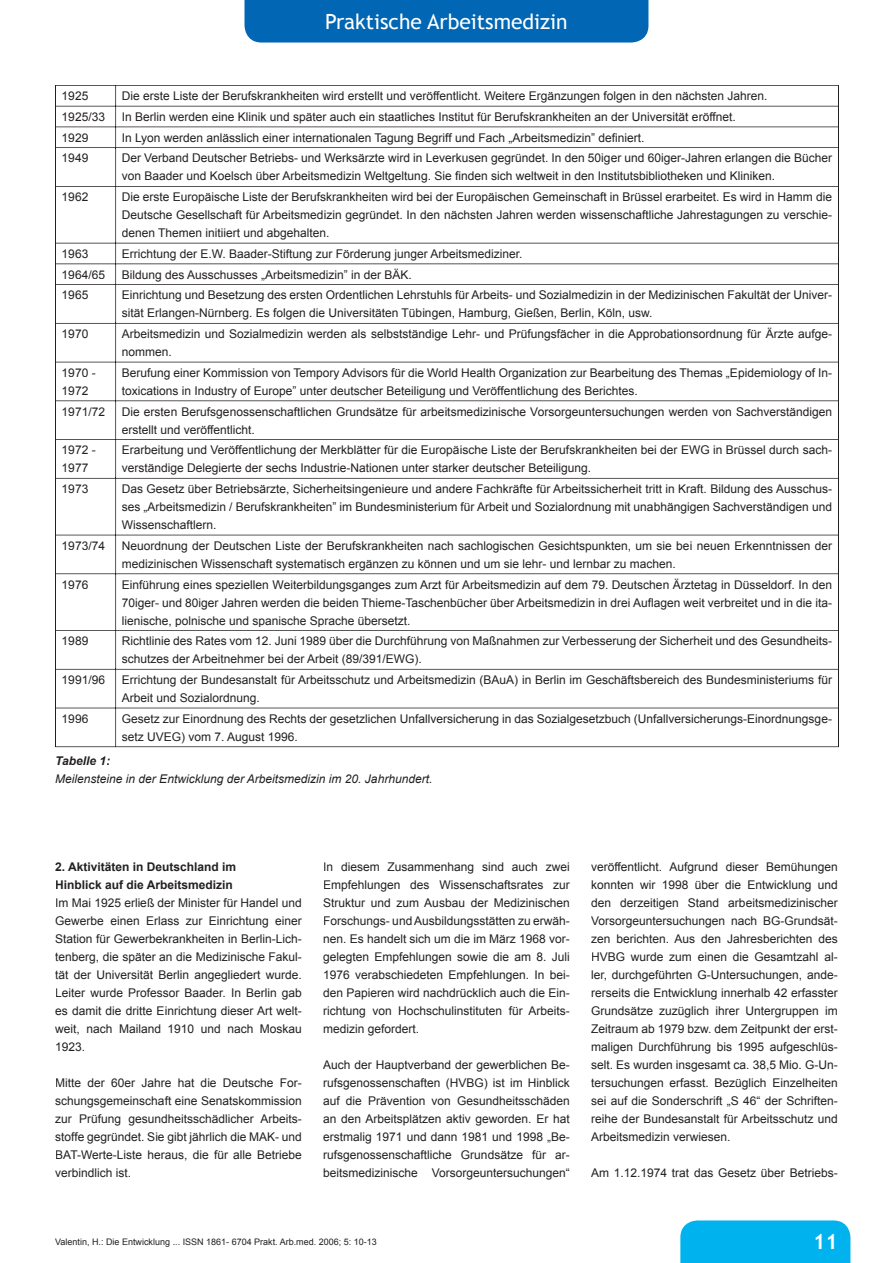
<style>
.page{position:relative;width:893px;height:1263px;background:#fff}
.page>*{position:absolute;margin:0;border:0;box-sizing:border-box;transform-origin:0 0}
.t1{font:21px "Trebuchet MS";color:#fff}
.t2{font:700 21px "Trebuchet MS";color:#fff}
.t3{font:12px/18px "Arial";color:#231f20}
.t4{font:italic 12px "Arial";color:#231f20}
.t5{font:700 12px/18px "Arial";color:#231f20}
.t6{font:italic 700 12px "Arial";color:#231f20}
.t7{font:9px "Arial";color:#231f20}
</style>
<div class="page">
<div style="left:244px;top:0;width:404px;height:43px;background:#0166b3"></div>
<div style="left:680px;top:1220px;width:170px;height:43px;background:#00b3ef"></div>
<svg style="left:55px;top:85px;width:784px;height:662px"></svg>
<h1 class="t1" style="left:325px;top:9px;width:244px">Praktische Arbeitsmedizin</h1>
<p class="t3" style="left:62px;top:87px;width:28px">1925</p>
<p class="t3" style="left:122px;top:87px;width:647px">Die erste Liste der Berufskrankheiten wird erstellt und veröffentlicht. Weitere Ergänzungen folgen in den nächsten Jahren.</p>
<p class="t3" style="left:62px;top:108px;width:45px">1925/33</p>
<p class="t3" style="left:122px;top:108px;width:616px">In Berlin werden eine Klinik und später auch ein staatliches Institut für Berufskrankheiten an der Universität eröffnet.</p>
<p class="t3" style="left:62px;top:129px;width:28px">1929</p>
<p class="t3" style="left:122px;top:129px;width:524px">In Lyon werden anlässlich einer internationalen Tagung Begriff und Fach „Arbeitsmedizin” definiert.</p>
<p class="t3" style="left:62px;top:149px;width:28px">1949</p>
<p class="t3" style="left:122px;top:149px;width:712px">Der Verband Deutscher Betriebs- und Werksärzte wird in Leverkusen gegründet. In den 50iger und 60iger-Jahren erlangen die Bücher von Baader und Koelsch über Arbeitsmedizin Weltgeltung. Sie finden sich weltweit in den Institutsbibliotheken und Kliniken.</p>
<p class="t3" style="left:62px;top:188px;width:28px">1962</p>
<p class="t3" style="left:122px;top:188px;width:712px;text-align:justify">Die erste Europäische Liste der Berufskrankheiten wird bei der Europäischen Gemeinschaft in Brüssel erarbeitet. Es wird in Hamm die Deutsche Gesellschaft für Arbeitsmedizin gegründet. In den nächsten Jahren werden wissenschaftliche Jahrestagungen zu verschie&shy;denen Themen initiiert und abgehalten.</p>
<p class="t3" style="left:62px;top:245px;width:28px">1963</p>
<p class="t3" style="left:122px;top:245px;width:402px">Errichtung der E.W. Baader-Stiftung zur Förderung junger Arbeitsmediziner.</p>
<p class="t3" style="left:62px;top:265px;width:45px">1964/65</p>
<p class="t3" style="left:122px;top:265px;width:292px">Bildung des Ausschusses „Arbeitsmedizin” in der BÄK.</p>
<p class="t3" style="left:62px;top:286px;width:28px">1965</p>
<p class="t3" style="left:122px;top:286px;width:712px">Einrichtung und Besetzung des ersten Ordentlichen Lehrstuhls für Arbeits- und Sozialmedizin in der Medizinischen Fakultät der Univer&shy;sität Erlangen-Nürnberg. Es folgen die Universitäten Tübingen, Hamburg, Gießen, Berlin, Köln, usw.</p>
<p class="t3" style="left:62px;top:325px;width:28px">1970</p>
<p class="t3" style="left:122px;top:325px;width:712px">Arbeitsmedizin und Sozialmedizin werden als selbstständige Lehr- und Prüfungsfächer in die Approbationsordnung für Ärzte aufge&shy;nommen.</p>
<p class="t3" style="left:62px;top:364px;width:36px">1970 -<br>1972</p>
<p class="t3" style="left:122px;top:364px;width:712px">Berufung einer Kommission von Tempory Advisors für die World Health Organization zur Bearbeitung des Themas „Epidemiology of In&shy;toxications in Industry of Europe” unter deutscher Beteiligung und Veröffentlichung des Berichtes.</p>
<p class="t3" style="left:62px;top:402px;width:45px">1971/72</p>
<p class="t3" style="left:122px;top:402px;width:712px">Die ersten Berufsgenossenschaftlichen Grundsätze für arbeitsmedizinische Vorsorgeuntersuchungen werden von Sachverständigen erstellt und veröffentlicht.</p>
<p class="t3" style="left:62px;top:441px;width:36px">1972 -<br>1977</p>
<p class="t3" style="left:122px;top:441px;width:712px">Erarbeitung und Veröffentlichung der Merkblätter für die Europäische Liste der Berufskrankheiten bei der EWG in Brüssel durch sach&shy;verständige Delegierte der sechs Industrie-Nationen unter starker deutscher Beteiligung.</p>
<p class="t3" style="left:62px;top:480px;width:28px">1973</p>
<p class="t3" style="left:122px;top:480px;width:712px;text-align:justify">Das Gesetz über Betriebsärzte, Sicherheitsingenieure und andere Fachkräfte für Arbeitssicherheit tritt in Kraft. Bildung des Ausschus&shy;ses „Arbeitsmedizin / Berufskrankheiten” im Bundesministerium für Arbeit und Sozialordnung mit unabhängigen Sachverständigen und Wissenschaftlern.</p>
<p class="t3" style="left:62px;top:537px;width:45px">1973/74</p>
<p class="t3" style="left:122px;top:537px;width:712px">Neuordnung der Deutschen Liste der Berufskrankheiten nach sachlogischen Gesichtspunkten, um sie bei neuen Erkenntnissen der medizinischen Wissenschaft systematisch ergänzen zu können und um sie lehr- und lernbar zu machen.</p>
<p class="t3" style="left:62px;top:575px;width:28px">1976</p>
<p class="t3" style="left:122px;top:575px;width:712px;text-align:justify">Einführung eines speziellen Weiterbildungsganges zum Arzt für Arbeitsmedizin auf dem 79. Deutschen Ärztetag in Düsseldorf. In den 70iger- und 80iger Jahren werden die beiden Thieme-Taschenbücher über Arbeitsmedizin in drei Auflagen weit verbreitet und in die ita&shy;lienische, polnische und spanische Sprache übersetzt.</p>
<p class="t3" style="left:62px;top:632px;width:28px">1989</p>
<p class="t3" style="left:122px;top:632px;width:712px">Richtlinie des Rates vom 12. Juni 1989 über die Durchführung von Maßnahmen zur Verbesserung der Sicherheit und des Gesundheits&shy;schutzes der Arbeitnehmer bei der Arbeit (89/391/EWG).</p>
<p class="t3" style="left:62px;top:671px;width:45px">1991/96</p>
<p class="t3" style="left:122px;top:671px;width:712px">Errichtung der Bundesanstalt für Arbeitsschutz und Arbeitsmedizin (BAuA) in Berlin im Geschäftsbereich des Bundesministeriums für<br>Arbeit und Sozialordnung.</p>
<p class="t3" style="left:62px;top:710px;width:28px">1996</p>
<p class="t3" style="left:122px;top:710px;width:712px">Gesetz zur Einordnung des Rechts der gesetzlichen Unfallversicherung in das Sozialgesetzbuch (Unfallversicherungs-Einordnungsge&shy;setz UVEG) vom 7. August 1996.</p>
<p class="t6" style="left:55px;top:753px;width:56px">Tabelle 1:</p>
<p class="t4" style="left:55px;top:771px;width:379px">Meilensteine in der Entwicklung der Arbeitsmedizin im 20. Jahrhundert.</p>
<p class="t5" style="left:55px;top:858px;width:182px">2. Aktivitäten in Deutschland im<br>Hinblick auf die Arbeitsmedizin</p>
<p class="t3" style="left:55px;top:894px;width:248px;text-align:justify">Im Mai 1925 erließ der Minister für Handel und Gewerbe einen Erlass zur Einrichtung einer Station für Gewerbekrankheiten in Berlin-Lich&shy;tenberg, die später an die Medizinische Fakul&shy;tät der Universität Berlin angegliedert wurde.<br>Leiter wurde Professor Baader. In Berlin gab es damit die dritte Einrichtung dieser Art welt&shy;weit, nach Mailand 1910 und nach Moskau 1923.</p>
<p class="t3" style="left:55px;top:1074px;width:248px;text-align:justify">Mitte der 60er Jahre hat die Deutsche For&shy;schungsgemeinschaft eine Senatskommission zur Prüfung gesundheitsschädlicher Arbeits&shy;stoffe gegründet. Sie gibt jährlich die MAK- und BAT-Werte-Liste heraus, die für alle Betriebe verbindlich ist.</p>
<p class="t3" style="left:323px;top:858px;width:248px;text-align:justify">In diesem Zusammenhang sind auch zwei Empfehlungen des Wissenschaftsrates zur Struktur und zum Ausbau der Medizinischen Forschungs- und Ausbildungsstätten zu erwäh&shy;nen. Es handelt sich um die im März 1968 vor&shy;gelegten Empfehlungen sowie die am 8. Juli 1976 verabschiedeten Empfehlungen. In bei&shy;den Papieren wird nachdrücklich auch die Ein&shy;richtung von Hochschulinstituten für Arbeits&shy;medizin gefordert.</p>
<p class="t3" style="left:323px;top:1056px;width:248px;text-align:justify">Auch der Hauptverband der gewerblichen Be&shy;rufsgenossenschaften (HVBG) ist im Hinblick auf die Prävention von Gesundheitsschäden an den Arbeitsplätzen aktiv geworden. Er hat erstmalig 1971 und dann 1981 und 1998 „Be&shy;rufsgenossenschaftliche Grundsätze für ar&shy;beitsmedizinische Vorsorgeuntersuchungen“</p>
<p class="t3" style="left:591px;top:858px;width:248px;text-align:justify">veröffentlicht. Aufgrund dieser Bemühungen konnten wir 1998 über die Entwicklung und den derzeitigen Stand arbeitsmedizinischer Vorsorgeuntersuchungen nach BG-Grundsät&shy;zen berichten. Aus den Jahresberichten des HVBG wurde zum einen die Gesamtzahl al&shy;ler, durchgeführten G-Untersuchungen, ande&shy;rerseits die Entwicklung innerhalb 42 erfasster Grundsätze zuzüglich ihrer Untergruppen im Zeitraum ab 1979 bzw. dem Zeitpunkt der erst&shy;maligen Durchführung bis 1995 aufgeschlüs&shy;selt. Es wurden insgesamt ca. 38,5 Mio. G-Un&shy;tersuchungen erfasst. Bezüglich Einzelheiten sei auf die Sonderschrift „S 46“ der Schriften&shy;reihe der Bundesanstalt für Arbeitsschutz und Arbeitsmedizin verwiesen.</p>
<p class="t3" style="left:591px;top:1164px;width:248px">Am 1.12.1974 trat das Gesetz über Betriebs-</p>
<p class="t7" style="left:55px;top:1236px;width:323px">Valentin, H.: Die Entwicklung ... ISSN 1861- 6704 Prakt. Arb.med. 2006; 5: 10-13</p>
<h1 class="t2" style="left:813px;top:1229px;width:26px">11</h1>
</div>
